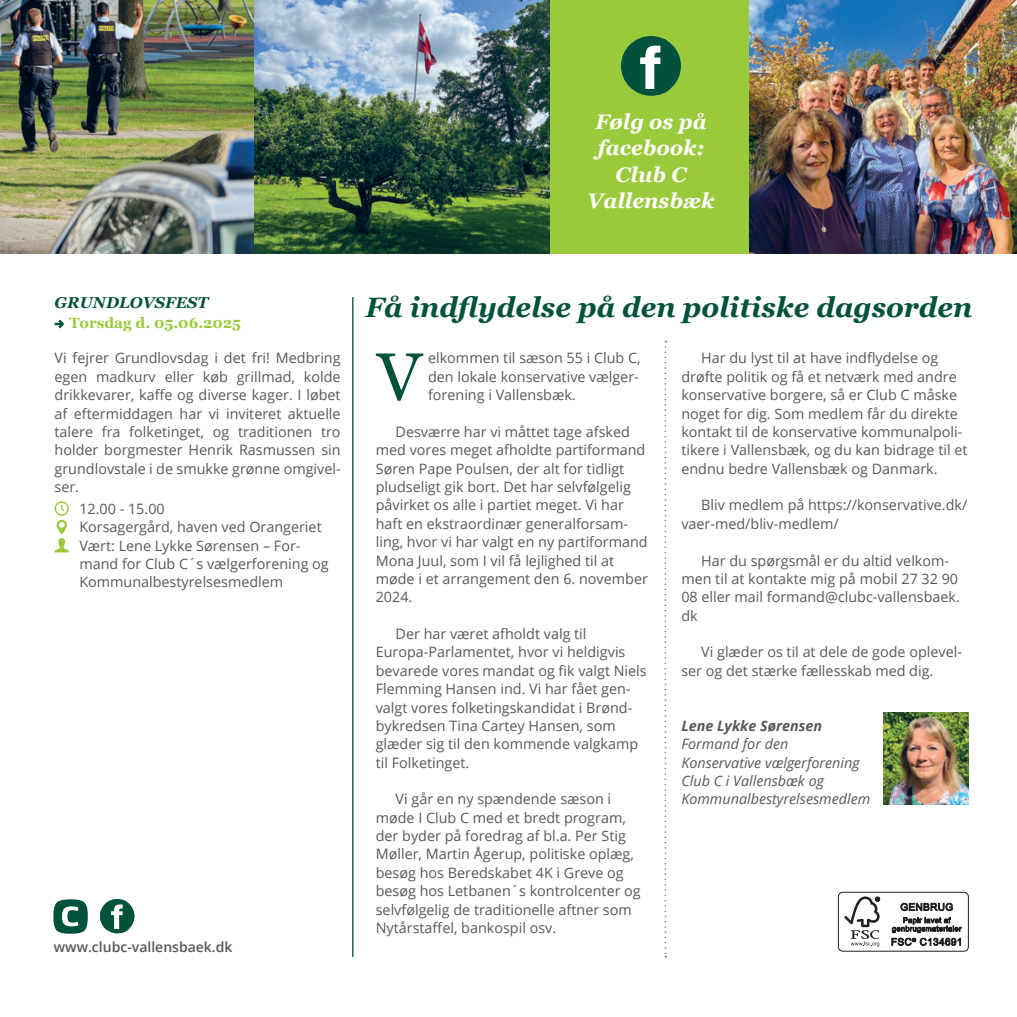
<style>
.page{position:relative;width:1017px;height:1017px;background:#fff}
.page>*{position:absolute;margin:0;border:0;box-sizing:border-box;transform-origin:0 0}
.t1{font:67.38px "Georgia";color:#00523c}
.t2{font:italic 700 28px "Georgia";color:#00523c}
.t3{font:italic 700 21px/26.2px "Georgia";color:#fff;text-align:center}
.t4{font:italic 700 15.75px "Georgia";color:#00523c}
.t5{font:700 14.88px "Georgia";color:#99ca3b}
.t6{font:14.35px/18.4px "Open Sans";color:#57585a}
.t7{font:italic 14.35px/18.4px "Open Sans";color:#57585a}
.t8{font:italic 700 14.35px "Open Sans";color:#57585a}
.t9{font:600 14px "Open Sans";color:#57585a}
</style>
<div class="page">
<div style="left:838px;top:892px;width:131px;height:59px;border:1px solid #231f20;border-radius:4px"></div>
<svg style="left:844px;top:896px;width:36px;height:50px"></svg>
<svg style="left:900px;top:903px;width:53px;height:8px"></svg>
<svg style="left:891px;top:917px;width:71px;height:29px"></svg>
<svg style="left:53px;top:899px;width:35px;height:35px"></svg>
<svg style="left:106px;top:902px;width:18px;height:27px"></svg>
<hr style="left:100px;top:899px;width:35px;height:3px;background:#00523c">
<svg style="left:100px;top:899px;width:6px;height:30px"></svg>
<svg style="left:124px;top:899px;width:11px;height:30px"></svg>
<svg style="left:106px;top:929px;width:23px;height:4px"></svg>
<div style="left:121px;top:922px;width:6px;height:11px;background:#00523c"></div>
<svg style="left:664px;top:341px;width:2px;height:616px"></svg>
<hr style="left:352px;top:297px;width:1px;height:660px;background:#00523c">
<svg style="left:55px;top:320px;width:9px;height:8px"></svg>
<svg style="left:55px;top:501px;width:14px;height:51px"></svg>
<img style="left:883px;top:713px;width:85px;height:91px">
<img style="left:0;top:0;width:551px;height:253px">
<img style="left:749px;top:0;width:268px;height:253px">
<div style="left:551px;top:0;width:198px;height:253px;background:#99ca3b"></div>
<svg style="left:632px;top:41px;width:31px;height:48px"></svg>
<svg style="left:635px;top:36px;width:28px;height:5px"></svg>
<svg style="left:621px;top:43px;width:11px;height:46px"></svg>
<svg style="left:663px;top:38px;width:18px;height:51px"></svg>
<svg style="left:632px;top:89px;width:38px;height:7px"></svg>
<div style="left:657px;top:76px;width:12px;height:18px;background:#00523c"></div>
<h3 class="t3" style="left:588px;top:110px;width:128px">Følg os på facebook:<br>Club C<br>Vallensbæk</h3>
<p class="t4" style="left:55px;top:294px;width:155px">GRUNDLOVSFEST</p>
<p class="t5" style="left:69px;top:317px;width:173px">Torsdag d. 05.06.2025</p>
<p class="t6" style="left:55px;top:350px;width:288px;text-align:justify">Vi fejrer Grundlovsdag i det fri! Medbring egen madkurv eller køb grillmad, kolde drikkevarer, kaffe og diverse kager. I løbet af eftermiddagen har vi inviteret aktuelle talere fra folketinget, og traditionen tro holder borgmester Henrik Rasmussen sin grundlovstale i de smukke grønne omgivel&shy;ser.</p>
<p class="t6" style="left:79px;top:501px;width:251px">12.00 - 15.00<br>Korsagergård, haven ved Orangeriet<br>Vært: Lene Lykke Sørensen – For&shy;mand for Club C´s vælgerforening og<br>Kommunalbestyrelsesmedlem</p>
<p class="t9" style="left:54px;top:938px;width:180px">www.clubc-vallensbaek.dk</p>
<h2 class="t2" style="left:365px;top:286px;width:608px">Få indflydelse på den politiske dagsorden</h2>
<p class="t6" style="left:681px;top:349px;width:288px;text-indent:20px">Har du lyst til at have indflydelse og drøfte politik og få et netværk med andre konservative borgere, så er Club C måske noget for dig. Som medlem får du direkte kontakt til de konservative kommunalpoli&shy;tikere i Vallensbæk, og du kan bidrage til et endnu bedre Vallensbæk og Danmark.</p>
<p class="t6" style="left:681px;top:497px;width:287px;text-indent:20px">Bliv medlem på https://konservative.dk/ vaer-med/bliv-medlem/</p>
<p class="t6" style="left:681px;top:552px;width:280px;text-indent:20px">Har du spørgsmål er du altid velkom&shy;men til at kontakte mig på mobil 27 32 90<br>08 eller mail formand@clubc-vallensbaek. dk</p>
<p class="t6" style="left:681px;top:644px;width:282px;text-indent:20px">Vi glæder os til at dele de gode oplevel&shy;ser og det stærke fællesskab med dig.</p>
<h1 class="t1" style="left:377px;top:338px;width:46px">V</h1>
<p class="t6" style="left:428px;top:350px;width:214px">elkommen til sæson 55 i Club C, den lokale konservative vælger&shy;forening i Vallensbæk.</p>
<p class="t6" style="left:376px;top:424px;width:274px;text-indent:20px">Desværre har vi måttet tage afsked med vores meget afholdte partiformand Søren Pape Poulsen, der alt for tidligt pludseligt gik bort. Det har selvfølgelig påvirket os alle i partiet meget. Vi har haft en ekstraordinær generalforsam&shy;ling, hvor vi har valgt en ny partiformand Mona Juul, som I vil få lejlighed til at møde i et arrangement den 6. november 2024.</p>
<p class="t6" style="left:376px;top:626px;width:272px;text-indent:20px">Der har været afholdt valg til Europa-Parlamentet, hvor vi heldigvis bevarede vores mandat og fik valgt Niels Flemming Hansen ind. Vi har fået gen&shy;valgt vores folketingskandidat i Brønd&shy;bykredsen Tina Cartey Hansen, som glæder sig til den kommende valgkamp til Folketinget.</p>
<p class="t6" style="left:376px;top:791px;width:267px;text-indent:20px">Vi går en ny spændende sæson i møde I Club C med et bredt program, der byder på foredrag af bl.a. Per Stig Møller, Martin Ågerup, politiske oplæg, besøg hos Beredskabet 4K i Greve og besøg hos Letbanen´s kontrolcenter og selvfølgelig de traditionelle aftner som Nytårstaffel, bankospil osv.</p>
<p class="t8" style="left:681px;top:720px;width:142px">Lene Lykke Sørensen</p>
<p class="t7" style="left:681px;top:736px;width:191px">Formand for den<br>Konservative vælger forening<br>Club C i Vallensbæk og<br>Kommunal bestyrelsesmedlem</p>
</div>
